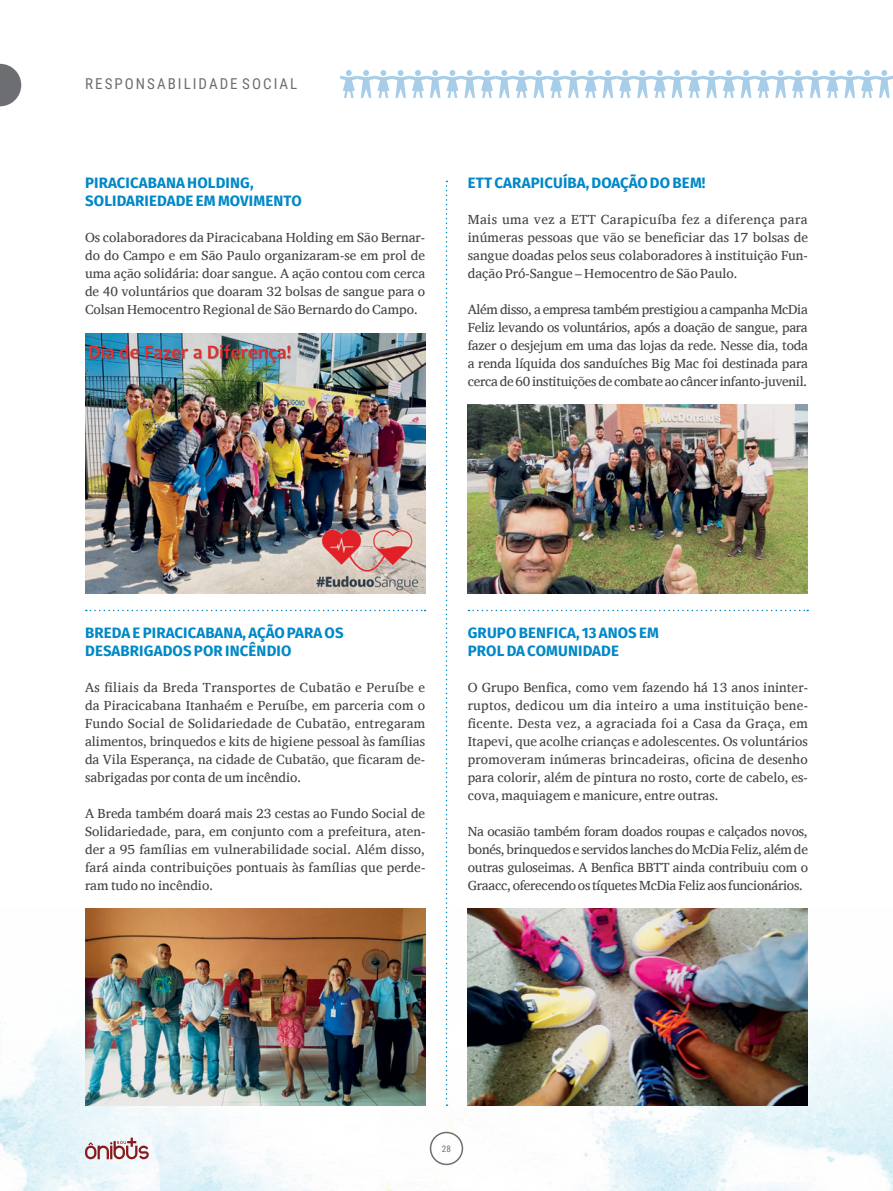
<style>
.page{position:relative;width:893px;height:1191px;background:#fff}
.page>*{position:absolute;margin:0;border:0;box-sizing:border-box;transform-origin:0 0}
.t1{font:700 15px/18px "Fira Sans";letter-spacing:.01em;color:#0088c7}
.t2{font:15px "Roboto Condensed";letter-spacing:.135em;color:#6d6e71}
.t3{font:13.5px/18px "Charis SIL";color:#414042;text-align:justify}
.t4{font:9px "Roboto Condensed";color:#6d6e71}
</style>
<div class="page">
<img style="left:0;top:908px;width:893px;height:283px">
<img style="left:468px;top:404px;width:340px;height:189px">
<svg style="left:446px;top:181px;width:1px;height:925px"></svg>
<img style="left:85px;top:334px;width:340px;height:259px">
<img style="left:85px;top:908px;width:340px;height:198px">
<svg style="left:86px;top:610px;width:339px;height:1px"></svg>
<svg style="left:468px;top:610px;width:340px;height:1px"></svg>
<img style="left:468px;top:908px;width:340px;height:198px">
<svg style="left:340px;top:70px;width:553px;height:28px"></svg>
<svg style="left:0;top:64px;width:21px;height:42px"></svg>
<svg style="left:85px;top:1137px;width:64px;height:22px"></svg>
<div style="left:430px;top:1131px;width:33px;height:34px;border:2px solid #6d6e71;border-radius:50%"></div>
<p class="t2" style="left:85px;top:73px;width:214px">RESPONSABILIDADE SOCIAL</p>
<p class="t1" style="left:85px;top:174px;width:218px">PIRACICABANA HOLDING,<br>SOLIDARIEDADE EM MOVIMENTO</p>
<p class="t3" style="left:85px;top:228px;width:342px">Os colaboradores da Piracicabana Holding em São Bernar&shy;do do Campo e em São Paulo organizaram-se em prol de uma ação solidária: doar sangue. A ação contou com cerca de 40 voluntários que doaram 32 bolsas de sangue para o Colsan Hemocentro Regional de São Bernardo do Campo.</p>
<p class="t1" style="left:468px;top:174px;width:239px">ETT CARAPICUÍBA, DOAÇÃO DO BEM!</p>
<p class="t3" style="left:468px;top:210px;width:342px">Mais uma vez a ETT Carapicuíba fez a diferença para inúmeras pessoas que vão se beneficiar das 17 bolsas de sangue doadas pelos seus colaboradores à instituição Fun&shy;dação Pró-Sangue – Hemocentro de São Paulo.</p>
<p class="t3" style="left:468px;top:300px;width:342px">Além disso, a empresa também prestigiou a campanha McDia Feliz levando os voluntários, após a doação de sangue, para fazer o desjejum em uma das lojas da rede. Nesse dia, toda a renda líquida dos sanduíches Big Mac foi destinada para cerca de 60 instituições de combate ao câncer infanto-juvenil.</p>
<p class="t1" style="left:85px;top:624px;width:260px">BREDA E PIRACICABANA, AÇÃO PARA OS<br>DESABRIGADOS POR INCÊNDIO</p>
<p class="t3" style="left:85px;top:678px;width:342px">As filiais da Breda Transportes de Cubatão e Peruíbe e da Piracicabana Itanhaém e Peruíbe, em parceria com o Fundo Social de Solidariedade de Cubatão, entregaram alimentos, brinquedos e kits de higiene pessoal às famílias da Vila Esperança, na cidade de Cubatão, que ficaram de&shy;sabrigadas por conta de um incêndio.</p>
<p class="t3" style="left:85px;top:804px;width:342px">A Breda também doará mais 23 cestas ao Fundo Social de Solidariedade, para, em conjunto com a prefeitura, aten&shy;der a 95 famílias em vulnerabilidade social. Além disso, fará ainda contribuições pontuais às famílias que perde&shy;ram tudo no incêndio.</p>
<p class="t1" style="left:468px;top:624px;width:193px">GRUPO BENFICA, 13 ANOS EM<br>PROL DA COMUNIDADE</p>
<p class="t3" style="left:468px;top:678px;width:342px">O Grupo Benfica, como vem fazendo há 13 anos ininter&shy;ruptos, dedicou um dia inteiro a uma instituição bene&shy;ficente. Desta vez, a agraciada foi a Casa da Graça, em Itapevi, que acolhe crianças e adolescentes. Os voluntários promoveram inúmeras brincadeiras, oficina de desenho para colorir, além de pintura no rosto, corte de cabelo, es&shy;cova, maquiagem e manicure, entre outras.</p>
<p class="t3" style="left:468px;top:822px;width:342px">Na ocasião também foram doados roupas e calçados novos, bonés, brinquedos e servidos lanches do McDia Feliz, além de outras guloseimas. A Benfica BBTT ainda contribuiu com o Graacc, oferecendo os tíquetes McDia Feliz aos funcionários.</p>
<p class="t4" style="left:442px;top:1142px;width:11px">28</p>
</div>
